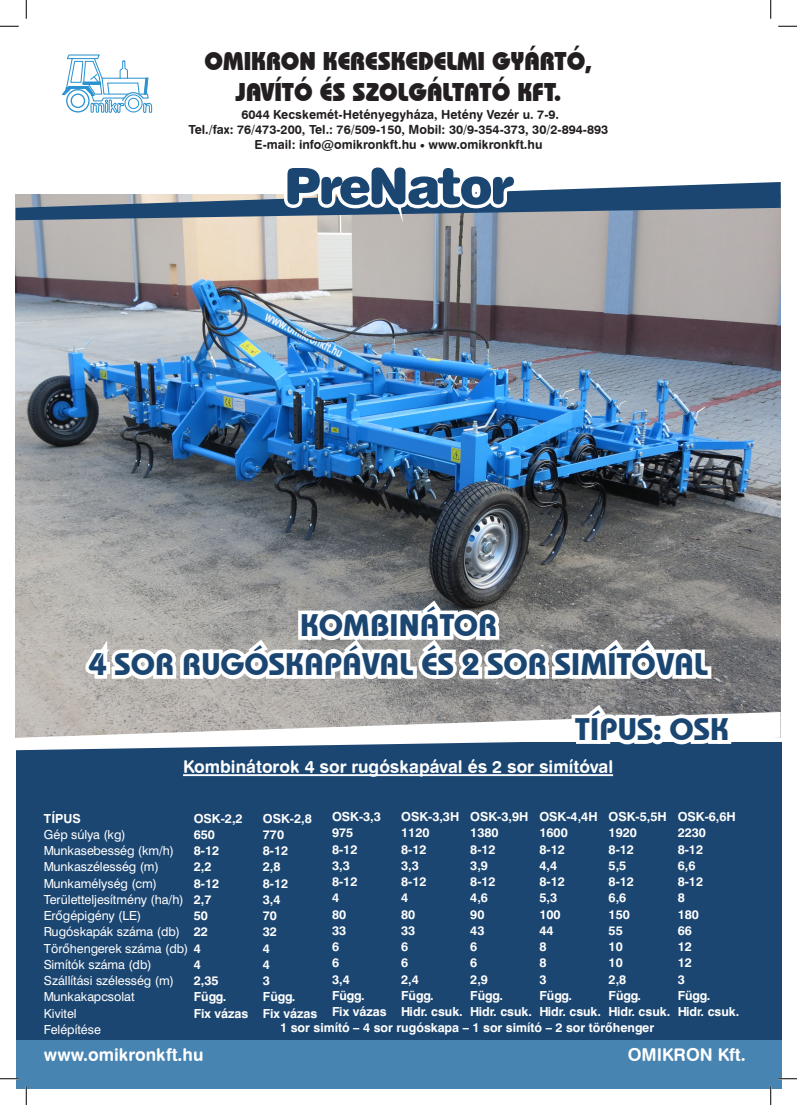
<style>
.page{position:relative;width:797px;height:1105px;background:#fff}
.page>*{position:absolute;margin:0;border:0;box-sizing:border-box;transform-origin:0 0}
.t1{font:50px "Swiss 721 BT Black Rounded";letter-spacing:-.05em;color:#1b4671}
.t2{font:32.5px/39px "Bauhaus PFL Bold";letter-spacing:-.01em;color:#1b4671;text-align:center}
.t3{font:25.62px/30.8px "Bauhaus Hv PFL Normal";color:#231f20;text-align:center;scale:.94 1}
.t4{font:17.5px "Swiss 721 BT Bold Rounded";color:#fff}
.t5{font:700 12.5px/16.2px "Swiss 721 PFL";color:#fff}
.t6{font:12.5px/16.2px "Swiss 721 PFL";color:#fff}
.t7{font:12.5px/15px "Swiss 721 BT Bold Rounded";color:#231f20;text-align:center}
.s1{font-weight:700}
</style>
<div class="page">
<div style="left:16px;top:742px;width:765px;height:330px;background:#1b4671"></div>
<hr style="left:183px;top:774px;width:430px;height:2px;background:#fff">
<img style="left:16px;top:266px;width:764px;height:434px">
<svg style="left:79px;top:580px;width:636px;height:114px"></svg>
<svg style="left:16px;top:54px;width:764px;height:212px"></svg>
<div style="left:16px;top:1040px;width:765px;height:49px;background:#4784b1"></div>
<svg style="left:16px;top:700px;width:764px;height:51px"></svg>
<svg style="left:0;top:25px;width:19px;height:2px"></svg>
<svg style="left:778px;top:25px;width:19px;height:2px"></svg>
<svg style="left:0;top:1078px;width:19px;height:1px"></svg>
<svg style="left:778px;top:1078px;width:19px;height:1px"></svg>
<svg style="left:25px;top:0;width:2px;height:19px"></svg>
<svg style="left:25px;top:1086px;width:2px;height:19px"></svg>
<svg style="left:770px;top:0;width:1px;height:19px"></svg>
<svg style="left:770px;top:1086px;width:1px;height:19px"></svg>
<h3 class="t3" style="left:205px;top:46px;width:414px">OMIKRON KERESKEDELMI GYÁRTÓ,<br>JAVÍTÓ ÉS SZOLGÁLTATÓ KFT.</h3>
<p class="t7" style="left:189px;top:107px;width:421px">6044 Kecskemét-Hetényegyháza, Hetény Vezér u. 7-9.<br>Tel./fax: 76/473-200, Tel.: 76/509-150, Mobil: 30/9-354-373, 30/2-894-893<br>E-mail: info@omikronkft.hu ● www.omikronkft.hu</p>
<h1 class="t1" style="left:284px;top:156px;width:230px">PreNator</h1>
<h2 class="t2" style="left:89px;top:605px;width:621px">KOMBINÁTOR<br>4 SOR RUGÓSKAPÁVAL ÉS 2 SOR SIMÍTÓVAL</h2>
<h2 class="t2" style="left:575px;top:709px;width:156px">TÍPUS: OSK</h2>
<h3 class="t4" style="left:183px;top:756px;width:431px">Kombinátorok 4 sor rugóskapával és 2 sor simítóval</h3>
<p class="t5" style="left:44px;top:810px;width:38px">TÍPUS</p>
<p class="t6" style="left:44px;top:826px;width:158px">Gép súlya (kg)<br>Munkasebesség (km/h)<br>Munkaszélesség (m)<br>Munkamélység (cm)<br>Területteljesítmény (ha/h)<br>Erőgépigény (LE)<br>Rugóskapák száma (db)<br>Törőhengerek száma (db) <span class="s1">4<br></span>Simítók száma (db)<br>Szállítási szélesség (m)<br>Munkakapcsolat<br>Kivitel<br>Felépítése</p>
<p class="t5" style="left:194px;top:810px;width:50px">OSK-2,2<br>650<br>8-12<br>2,2<br>8-12<br>2,7<br>50<br>22</p>
<p class="t5" style="left:194px;top:956px;width:56px">4<br>2,35<br>Függ.<br>Fix vázas</p>
<p class="t5" style="left:263px;top:810px;width:56px">OSK-2,8<br>770<br>8-12<br>2,8<br>8-12<br>3,4<br>70<br>32<br>4<br>4<br>3<br>Függ.<br>Fix vázas</p>
<p class="t5" style="left:332px;top:808px;width:56px">OSK-3,3<br>975<br>8-12<br>3,3<br>8-12<br>4<br>80<br>33<br>6<br>6<br>3,4<br>Függ.<br>Fix vázas</p>
<p class="t5" style="left:401px;top:808px;width:63px">OSK-3,3H<br>1120<br>8-12<br>3,3<br>8-12<br>4<br>80<br>33<br>6<br>6<br>2,4<br>Függ.<br>Hidr. csuk.</p>
<p class="t5" style="left:470px;top:808px;width:63px">OSK-3,9H<br>1380<br>8-12<br>3,9<br>8-12<br>4,6<br>90<br>43<br>6<br>6<br>2,9<br>Függ.<br>Hidr. csuk.</p>
<p class="t5" style="left:539px;top:808px;width:63px">OSK-4,4H<br>1600<br>8-12<br>4,4<br>8-12<br>5,3<br>100<br>44<br>8<br>8<br>3<br>Függ.<br>Hidr. csuk.</p>
<p class="t5" style="left:608px;top:808px;width:63px">OSK-5,5H<br>1920<br>8-12<br>5,5<br>8-12<br>6,6<br>150<br>55<br>10<br>10<br>2,8<br>Függ.<br>Hidr. csuk.</p>
<p class="t5" style="left:677px;top:808px;width:63px">OSK-6,6H<br>2230<br>8-12<br>6,6<br>8-12<br>8<br>180<br>66<br>12<br>12<br>3<br>Függ.<br>Hidr. csuk.</p>
<p class="t5" style="left:280px;top:1019px;width:375px">1 sor simító – 4 sor rugóskapa – 1 sor simító – 2 sor törőhenger</p>
<h3 class="t4" style="left:44px;top:1044px;width:161px">www.omikronkft.hu</h3>
<h3 class="t4" style="left:627px;top:1044px;width:120px">OMIKRON Kft.</h3>
</div>
